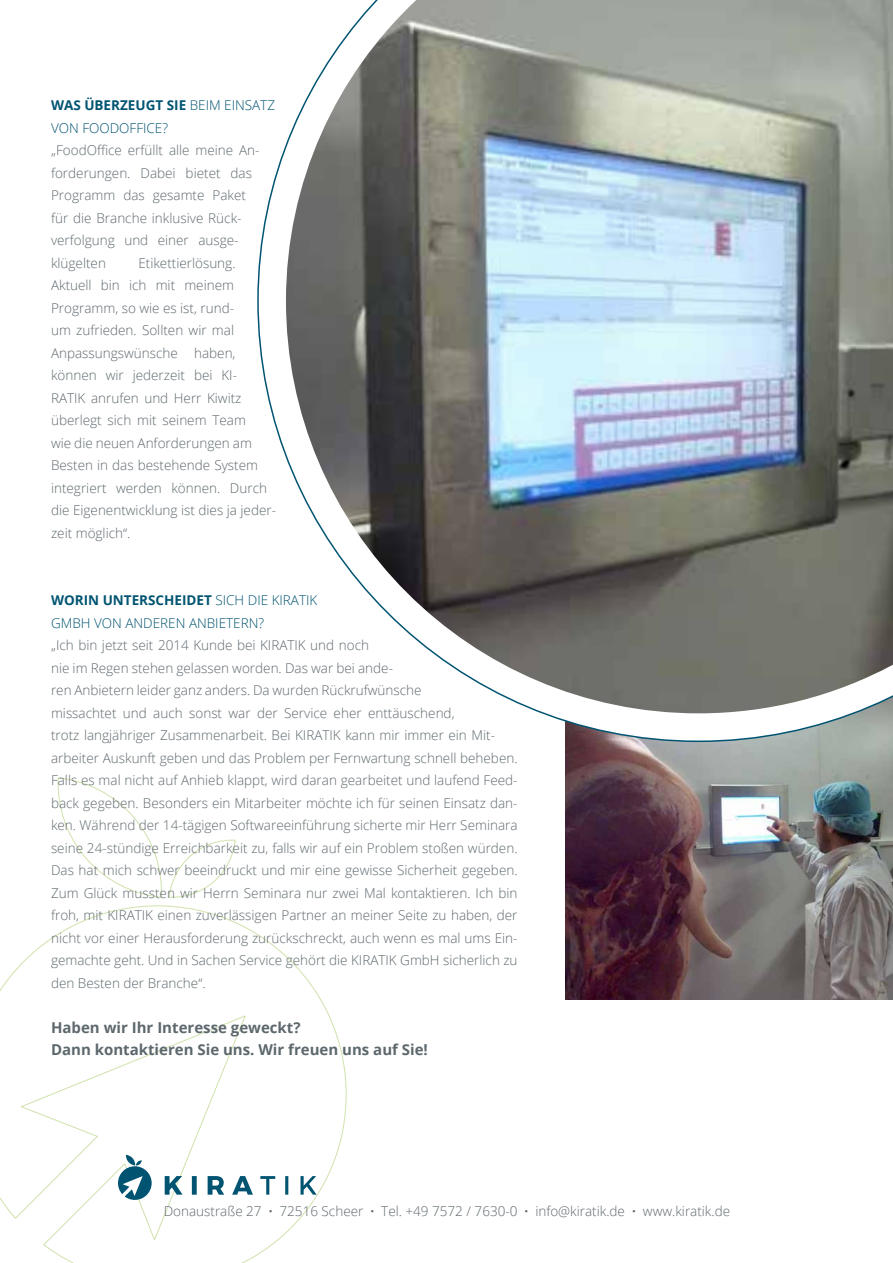
<style>
.page{position:relative;width:893px;height:1263px;background:#fff}
.page>*{position:absolute;margin:0;border:0;box-sizing:border-box;transform-origin:0 0}
.t1{font:700 15px/22.5px "Open Sans";color:#5d686d}
.t2{font:300 13.5px/22.5px "Open Sans";color:#5d686d}
.t3{font:300 13.5px/22.5px "Open Sans";color:#005471}
.s1{font-weight:700}
</style>
<div class="page">
<img style="left:566px;top:742px;width:327px;height:257px">
<svg style="left:57px;top:777px;width:105px;height:121px"></svg>
<svg style="left:169px;top:839px;width:67px;height:59px"></svg>
<svg style="left:0;top:905px;width:347px;height:358px"></svg>
<svg style="left:118px;top:1155px;width:34px;height:45px"></svg>
<svg style="left:165px;top:1176px;width:152px;height:19px"></svg>
<svg style="left:257px;top:144px;width:636px;height:598px"></svg>
<img style="left:286px;top:0;width:607px;height:713px">
<p class="t3" style="left:51px;top:94px;width:226px"><span class="s1">WAS ÜBERZEUGT SIE</span> BEIM EINSATZ<br>VON FOODOFFICE?</p>
<p class="t2" style="left:51px;top:139px;width:210px">„FoodOffice erfüllt alle meine An&shy;forderungen. Dabei bietet das<br>Programm das gesamte Paket für die Branche inklusive Rück&shy;verfolgung und einer ausge&shy;klügelten</p>
<p class="t2" style="left:51px;top:251px;width:227px;text-indent:87px">Etikettierlösung.<br>Aktuell bin ich mit meinem<br>Programm, so wie es ist, rund-<br>um zufrieden. Sollten wir mal<br>Anpassungswünsche haben, können wir jederzeit bei KI-<br>RATIK anrufen und Herr Kiwitz überlegt sich mit seinem Team<br>wie die neuen Anforderungen am<br>Besten in das bestehende System integriert werden können. Durch die Eigenentwicklung ist dies ja jeder&shy;zeit möglich“.</p>
<p class="t3" style="left:51px;top:589px;width:268px"><span class="s1">WORIN UNTERSCHEIDET</span> SICH DIE KIRATIK<br>GMBH VON ANDEREN ANBIETERN?</p>
<p class="t2" style="left:51px;top:634px;width:468px">„Ich bin jetzt seit 2014 Kunde bei KIRATIK und noch<br>nie im Regen stehen gelassen worden. Das war bei ande-<br>ren Anbietern leider ganz anders. Da wurden Rückrufwünsche<br>missachtet und auch sonst war der Service eher enttäuschend,<br>trotz langjähriger Zusammenarbeit. Bei KIRATIK kann mir immer ein Mit&shy;arbeiter Auskunft geben und das Problem per Fernwartung schnell beheben.<br>Falls es mal nicht auf Anhieb klappt, wird daran gearbeitet und laufend Feed&shy;back gegeben. Besonders ein Mitarbeiter möchte ich für seinen Einsatz dan&shy;ken. Während der 14-tägigen Softwareeinführung sicherte mir Herr Seminara seine 24-stündige Erreichbarkeit zu, falls wir auf ein Problem stoßen würden.<br>Das hat mich schwer beeindruckt und mir eine gewisse Sicherheit gegeben.<br>Zum Glück mussten wir Herrn Seminara nur zwei Mal kontaktieren. Ich bin froh, mit KIRATIK einen zuverlässigen Partner an meiner Seite zu haben, der nicht vor einer Herausforderung zurückschreckt, auch wenn es mal ums Ein&shy;gemachte geht. Und in Sachen Service gehört die KIRATIK GmbH sicherlich zu den Besten der Branche“.</p>
<p class="t1" style="left:51px;top:1015px;width:378px">Haben wir Ihr Interesse geweckt?<br>Dann kontaktieren Sie uns. Wir freuen uns auf Sie!</p>
<p class="t2" style="left:164px;top:1199px;width:568px">Donaustraße 27 <span class="s1">·</span> 72516 Scheer <span class="s1">·</span> Tel. +49 7572 / 7630-0 <span class="s1">·</span> info@kiratik.de <span class="s1">·</span> www.kiratik.de</p>
</div>
